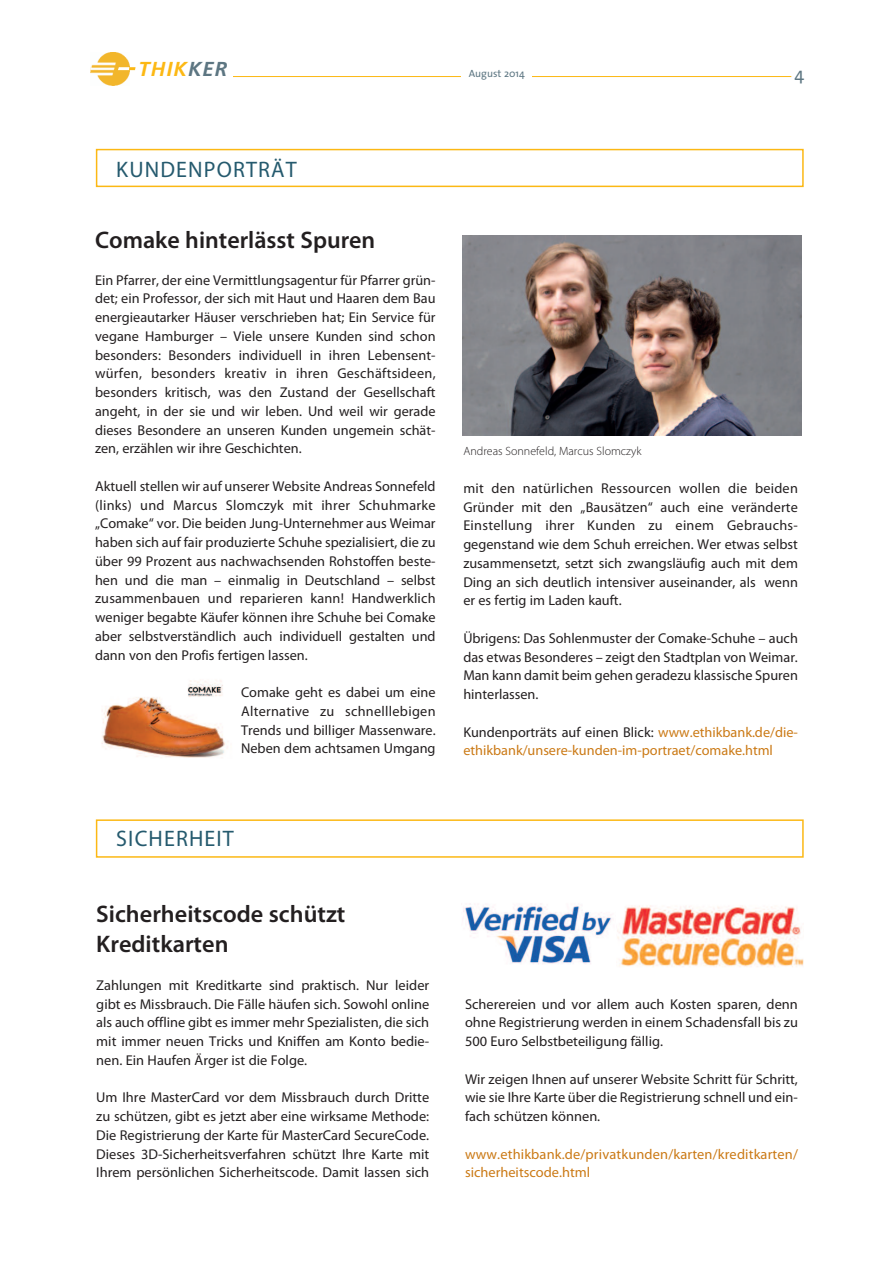
<style>
.page{position:relative;width:893px;height:1263px;background:#fff}
.page>*{position:absolute;margin:0;border:0;box-sizing:border-box;transform-origin:0 0}
.t1{font:600 24px/30px "Myriad Pro";color:#231f20}
.t2{font:22.5px "Myriad Pro";letter-spacing:.05em;color:#255a6e}
.t3{font:italic 700 20.25px "Frutiger";letter-spacing:.055em;color:#fcb814}
.t4{font:18px "The Sans";color:#5d7682}
.t5{font:14.25px/18.8px "Myriad Pro";color:#231f20;text-align:justify}
.t6{font:14.25px/18.8px "Myriad Pro";color:#cb7a16}
.t7{font:300 12px "Myriad Pro";color:#231f20}
.t8{font:10.5px "The Sans";color:#5d7682}
.s1{color:#5d7682}
.s2{color:#231f20}
</style>
<div class="page">
<div style="left:96px;top:149px;width:708px;height:38px;border:2px solid #fcb814"></div>
<img style="left:101px;top:680px;width:127px;height:78px">
<img style="left:462px;top:236px;width:339px;height:199px">
<hr style="left:233px;top:76px;width:558px;height:1px;background:#fcb814">
<img style="left:90px;top:52px;width:39px;height:33px">
<svg style="left:118px;top:67px;width:18px;height:3px"></svg>
<div style="left:462px;top:68px;width:70px;height:24px;background:#fff"></div>
<div style="left:96px;top:819px;width:708px;height:39px;border:2px solid #fcb814"></div>
<img style="left:463px;top:903px;width:149px;height:61px">
<img style="left:617px;top:905px;width:187px;height:62px">
<h3 class="t3" style="left:139px;top:61px;width:90px">THIK<span class="s1">KER</span></h3>
<p class="t8" style="left:469px;top:70px;width:58px">August 2014</p>
<p class="t4" style="left:794px;top:67px;width:11px">4</p>
<h2 class="t2" style="left:116px;top:161px;width:182px">KUNDENPORTRÄT</h2>
<h1 class="t1" style="left:95px;top:227px;width:282px">Comake hinterlässt Spuren</h1>
<p class="t5" style="left:95px;top:271px;width:342px">Ein Pfarrer, der eine Vermittlungsagentur für Pfarrer grün&shy;det; ein Professor, der sich mit Haut und Haaren dem Bau energieautarker Häuser verschrieben hat; Ein Service für vegane Hamburger – Viele unsere Kunden sind schon besonders: Besonders individuell in ihren Lebensent&shy;würfen, besonders kreativ in ihren Geschäftsideen, besonders kritisch, was den Zustand der Gesellschaft angeht, in der sie und wir leben. Und weil wir gerade dieses Besondere an unseren Kunden ungemein schät&shy;zen, erzählen wir ihre Geschichten.</p>
<p class="t5" style="left:95px;top:478px;width:342px">Aktuell stellen wir auf unserer Website Andreas Sonnefeld (links) und Marcus Slomczyk mit ihrer Schuhmarke „Comake“ vor. Die beiden Jung-Unternehmer aus Weimar haben sich auf fair produzierte Schuhe spezialisiert, die zu über 99 Prozent aus nachwachsenden Rohstoffen beste&shy;hen und die man – einmalig in Deutschland – selbst zusammenbauen und reparieren kann! Handwerklich weniger begabte Käufer können ihre Schuhe bei Comake aber selbstverständlich auch individuell gestalten und dann von den Profis fertigen lassen.</p>
<p class="t5" style="left:241px;top:684px;width:196px">Comake geht es dabei um eine Alternative zu schnelllebigen Trends und billiger Massenware.<br>Neben dem achtsamen Umgang</p>
<p class="t7" style="left:463px;top:447px;width:180px">Andreas Sonnefeld, Marcus Slomczyk</p>
<p class="t5" style="left:463px;top:480px;width:336px">mit den natürlichen Ressourcen wollen die beiden Gründer mit den „Bausätzen“ auch eine veränderte Einstellung ihrer Kunden zu einem Gebrauchs&shy;gegenstand wie dem Schuh erreichen. Wer etwas selbst zusammensetzt, setzt sich zwangsläufig auch mit dem Ding an sich deutlich intensiver auseinander, als wenn er es fertig im Laden kauft.</p>
<p class="t5" style="left:463px;top:630px;width:336px">Übrigens: Das Sohlenmuster der Comake-Schuhe – auch das etwas Besonderes – zeigt den Stadtplan von Weimar.<br>Man kann damit beim gehen geradezu klassische Spuren hinterlassen.</p>
<p class="t6" style="left:463px;top:724px;width:336px"><span class="s2">Kundenporträts auf einen Blick:</span> www.ethikbank.de/die&shy;ethikbank/unsere-kunden-im-portraet/comake.html</p>
<h2 class="t2" style="left:116px;top:830px;width:119px">SICHERHEIT</h2>
<h1 class="t1" style="left:96px;top:900px;width:251px">Sicherheitscode schützt<br>Kreditkarten</h1>
<p class="t5" style="left:96px;top:977px;width:334px">Zahlungen mit Kreditkarte sind praktisch. Nur leider gibt es Missbrauch. Die Fälle häufen sich. Sowohl online als auch offline gibt es immer mehr Spezialisten, die sich mit immer neuen Tricks und Kniffen am Konto bedie&shy;nen. Ein Haufen Ärger ist die Folge.</p>
<p class="t5" style="left:96px;top:1089px;width:334px">Um Ihre MasterCard vor dem Missbrauch durch Dritte zu schützen, gibt es jetzt aber eine wirksame Methode:<br>Die Registrierung der Karte für MasterCard SecureCode.<br>Dieses 3D-Sicherheitsverfahren schützt Ihre Karte mit Ihrem persönlichen Sicherheitscode. Damit lassen sich</p>
<p class="t5" style="left:465px;top:996px;width:334px">Scherereien und vor allem auch Kosten sparen, denn ohne Registrierung werden in einem Schadensfall bis zu 500 Euro Selbstbeteiligung fällig.</p>
<p class="t5" style="left:465px;top:1071px;width:334px">Wir zeigen Ihnen auf unserer Website Schritt für Schritt, wie sie Ihre Karte über die Registrierung schnell und ein&shy;fach schützen können.</p>
<p class="t6" style="left:465px;top:1146px;width:334px">www.ethikbank.de/privatkunden/karten/kreditkarten/ sicherheitscode.html</p>
</div>
